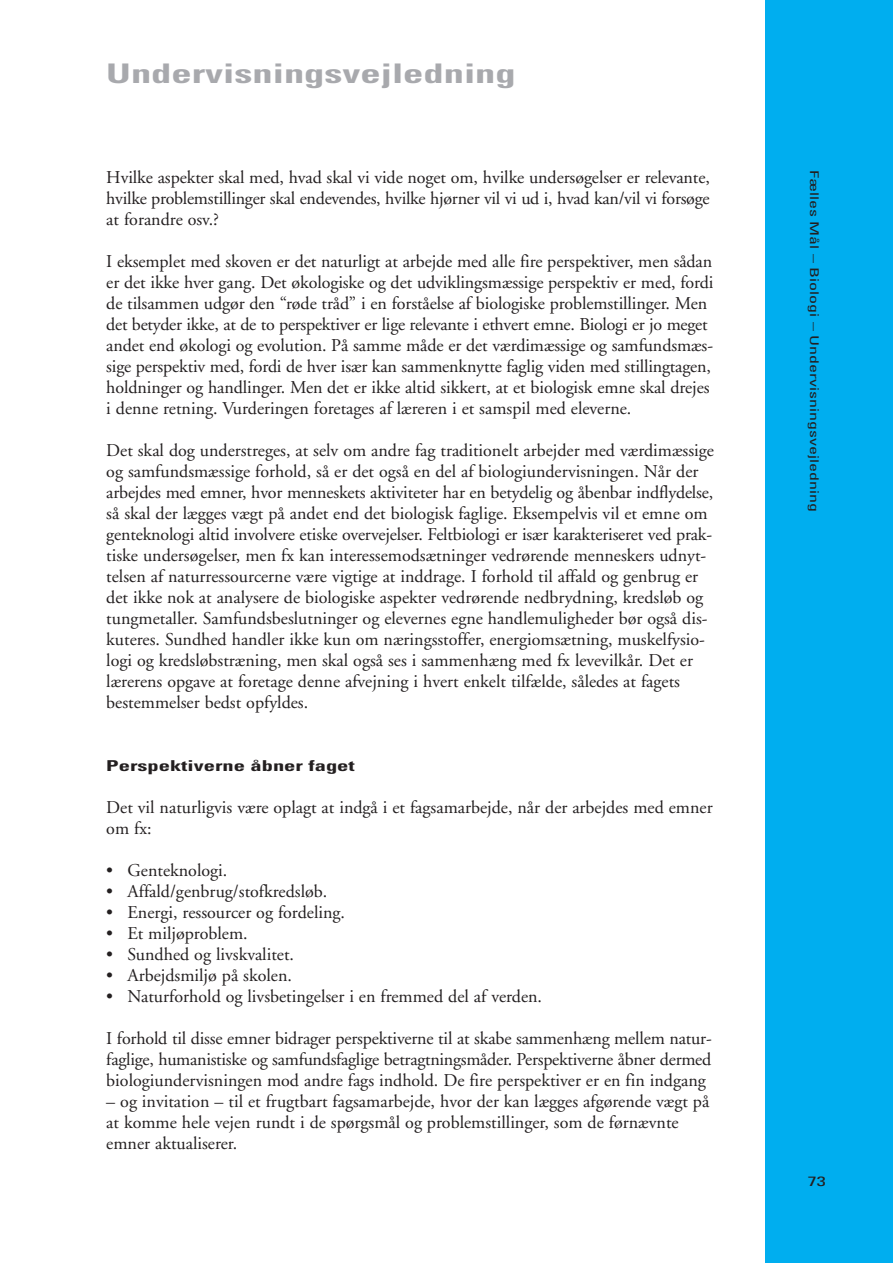
<style>
.page{position:relative;width:893px;height:1263px;background:#fff}
.page>*{position:absolute;margin:0;border:0;box-sizing:border-box;transform-origin:0 0}
.t1{font:700 condensed 27px "Univers";color:#a8a9ad;scale:1.5 1}
.t2{font:18px/21px "Adobe Garamond";color:#231f20}
.t3{font:700 condensed 15px "Univers";color:#231f20;scale:1.5 1}
.t4{font:condensed 13.5px "Univers";color:#231f20;scale:1.5 1}
.t5{font:condensed 12px "Univers";color:#231f20;scale:1.5 1}
</style>
<div class="page">
<div style="left:765px;top:0;width:128px;height:1263px;background:#00aeef"></div>
<h1 class="t1" style="left:106px;top:64px;width:274px">Undervisningsvejledning</h1>
<p class="t2" style="left:106px;top:169px;width:605px;text-align:justify">Hvilke aspekter skal med, hvad skal vi vide noget om, hvilke undersøgelser er relevante, hvilke problemstillinger skal endevendes, hvilke hjørner vil vi ud i, hvad kan/vil vi forsøge at forandre osv.?</p>
<p class="t2" style="left:106px;top:253px;width:609px">I eksemplet med skoven er det naturligt at arbejde med alle fire perspektiver, men sådan er det ikke hver gang. Det økologiske og det udviklingsmæssige perspektiv er med, fordi de tilsammen udgør den “røde tråd” i en forståelse af biologiske problemstillinger. Men det betyder ikke, at de to perspektiver er lige relevante i ethvert emne. Biologi er jo meget andet end økologi og evolution. På samme måde er det værdimæssige og samfundsmæs&shy;sige perspektiv med, fordi de hver især kan sammenknytte faglig viden med stillingtagen, holdninger og handlinger. Men det er ikke altid sikkert, at et biologisk emne skal drejes i denne retning. Vurderingen foretages af læreren i et samspil med eleverne.</p>
<p class="t2" style="left:106px;top:442px;width:609px">Det skal dog understreges, at selv om andre fag traditionelt arbejder med værdimæssige og samfundsmæssige forhold, så er det også en del af biologiundervisningen. Når der arbejdes med emner, hvor menneskets aktiviteter har en betydelig og åbenbar indflydelse, så skal der lægges vægt på andet end det biologisk faglige. Eksempelvis vil et emne om genteknologi altid involvere etiske overvejelser. Feltbiologi er især karakteriseret ved prak&shy;tiske undersøgelser, men fx kan interessemodsætninger vedrørende menneskers udnyt&shy;telsen af naturressourcerne være vigtige at inddrage. I forhold til affald og genbrug er det ikke nok at analysere de biologiske aspekter vedrørende nedbrydning, kredsløb og tungmetaller. Samfundsbeslutninger og elevernes egne handlemuligheder bør også dis&shy;kuteres. Sundhed handler ikke kun om næringsstoffer, energiomsætning, muskelfysio&shy;logi og kredsløbstræning, men skal også ses i sammenhæng med fx levevilkår. Det er lærerens opgave at foretage denne afvejning i hvert enkelt tilfælde, således at fagets bestemmelser bedst opfyldes.</p>
<p class="t3" style="left:106px;top:760px;width:167px">Perspektiverne åbner faget</p>
<p class="t2" style="left:106px;top:799px;width:608px">Det vil naturligvis være oplagt at indgå i et fagsamarbejde, når der arbejdes med emner om fx:</p>
<p class="t2" style="left:106px;top:862px;width:123px">• Genteknologi.</p>
<p class="t2" style="left:106px;top:883px;width:222px">• Affald/genbrug/stofkredsløb.</p>
<p class="t2" style="left:106px;top:904px;width:240px">• Energi, ressourcer og fordeling.</p>
<p class="t2" style="left:106px;top:925px;width:143px">• Et miljøproblem.</p>
<p class="t2" style="left:106px;top:946px;width:189px">• Sundhed og livskvalitet.</p>
<p class="t2" style="left:106px;top:967px;width:187px">• Arbejdsmiljø på skolen.</p>
<p class="t2" style="left:106px;top:988px;width:437px">• Naturforhold og livsbetingelser i en fremmed del af verden.</p>
<p class="t2" style="left:106px;top:1030px;width:607px;text-align:justify">I forhold til disse emner bidrager perspektiverne til at skabe sammenhæng mellem natur&shy;faglige, humanistiske og samfundsfaglige betragtningsmåder. Perspektiverne åbner dermed biologiundervisningen mod andre fags indhold. De fire perspektiver er en fin indgang</p>
<p class="t2" style="left:106px;top:1093px;width:604px">– og invitation – til et frugtbart fagsamarbejde, hvor der kan lægges afgørende vægt på at komme hele vejen rundt i de spørgsmål og problemstillinger, som de førnævnte emner aktualiserer.</p>
<p class="t5" style="left:819px;top:170px;width:229px;rotate:90deg">Fælles Mål – Biologi – Undervisningsvejledning</p>
<p class="t4" style="left:808px;top:1176px;width:13px">73</p>
</div>
